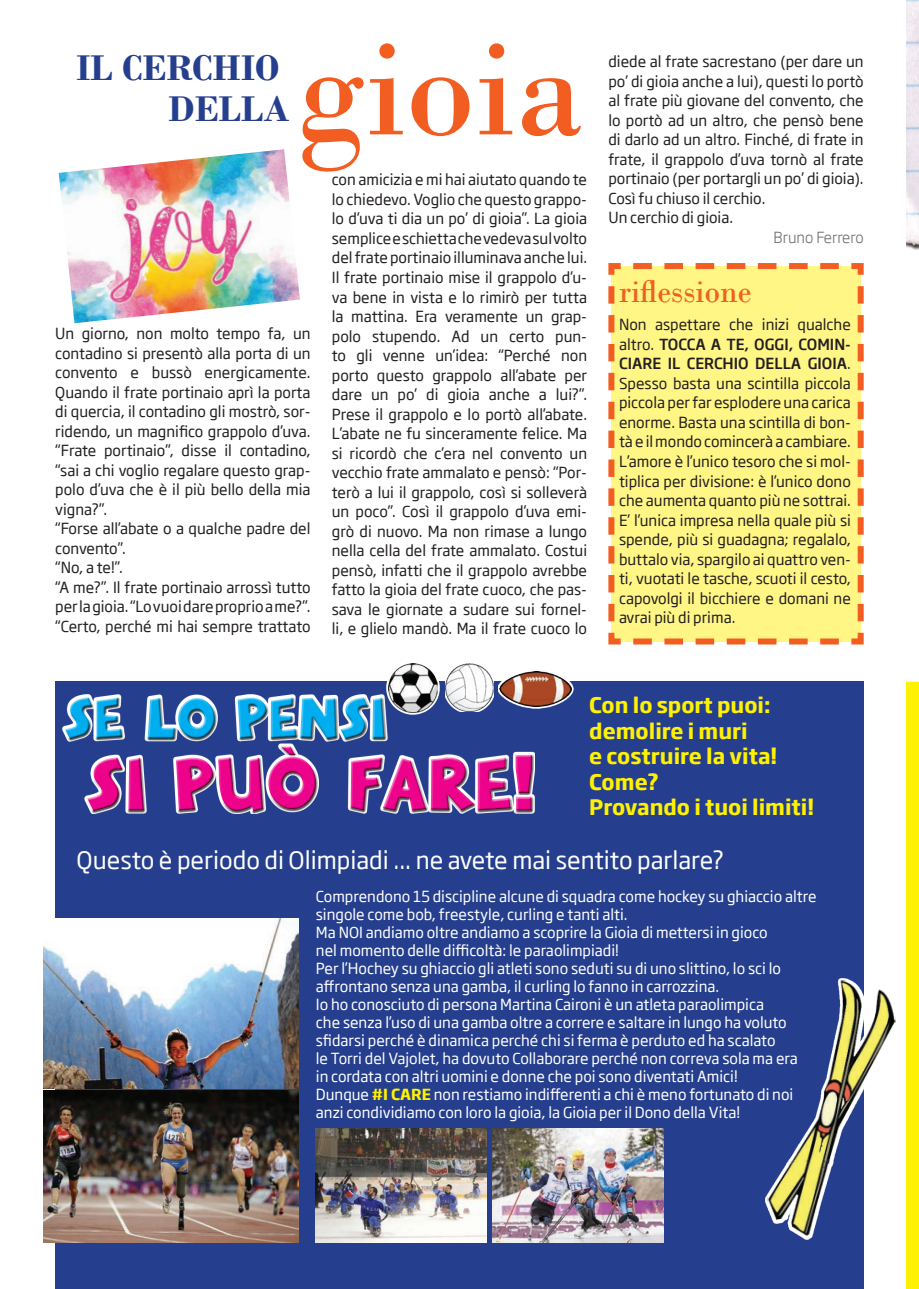
<style>
.page{position:relative;width:919px;height:1289px;background:#fff}
.page>*{position:absolute;margin:0;border:0;box-sizing:border-box;transform-origin:0 0}
.t1{font:143.85px "Bodoni";color:#f25e21}
.t2{font:67.5px "THE MINION Regular";color:#ed028c}
.t3{font:52.5px "THE MINION Regular";color:#00aeef}
.t4{font:700 37.5px/40.5px "Bodoni";color:#253f8e;text-align:right}
.t5{font:33px "Bodoni";color:#f25e21}
.t6{font:24px "Soho Gothic Std";color:#fff}
.t7{font:700 21px/25.5px "Soho Gothic Std";color:#fff101}
.t8{font:15px/19.5px "Soho Gothic Std";color:#231f20}
.t9{font:15px/18px "Soho Gothic Std";color:#fff}
.t10{font:300 15px "Soho Gothic Std";color:#6c6d70}
.s1{font-weight:500}
.s2{font-weight:700;color:#fff101}
</style>
<div class="page">
<div style="left:906px;top:681px;width:12px;height:607px;background:#fff101"></div>
<img style="left:906px;top:0;width:12px;height:250px">
<div style="left:55px;top:681px;width:808px;height:607px;background:#253f8e"></div>
<img style="left:765px;top:979px;width:131px;height:269px">
<svg style="left:386px;top:661px;width:54px;height:53px"></svg>
<img style="left:388px;top:663px;width:49px;height:31px">
<img style="left:445px;top:663px;width:48px;height:31px">
<svg style="left:498px;top:683px;width:75px;height:25px"></svg>
<img style="left:500px;top:671px;width:71px;height:35px">
<div style="left:64px;top:696px;width:470px;height:118px;background:#231f20;opacity:.75"></div>
<div style="left:608px;top:263px;width:256px;height:382px;background:#fff685"></div>
<img style="left:59px;top:149px;width:241px;height:174px">
<img style="left:44px;top:918px;width:255px;height:170px">
<img style="left:315px;top:1128px;width:171px;height:114px">
<img style="left:44px;top:1090px;width:255px;height:152px">
<img style="left:492px;top:1128px;width:171px;height:114px">
<h3 class="t4" style="left:77px;top:48px;width:214px">IL CERCHIO<br>DELLA</h3>
<h1 class="t1" style="left:295px;top:2px;width:291px">gioia</h1>
<p class="t8" style="left:55px;top:324px;width:257px">Un giorno, non molto tempo fa, un contadino si presentò alla porta di un convento e bussò energicamente.<br>Quando il frate portinaio aprì la porta di quercia, il contadino gli mostrò, sor&shy;ridendo, un magnifico grappolo d’uva. “Frate portinaio”, disse il contadino, “sai a chi voglio regalare questo grap&shy;polo d’uva che è il più bello della mia vigna?”.<br>“Forse all’abate o a qualche padre del convento”.<br>“No, a te!”.<br>“A me?”. Il frate portinaio arrossì tutto per la gioia. “Lo vuoi dare proprio a me?”. “Certo, perché mi hai sempre trattato</p>
<p class="t8" style="left:332px;top:170px;width:257px;text-align:justify">con amicizia e mi hai aiutato quando te lo chiedevo. Voglio che questo grappo&shy;lo d’uva ti dia un po’ di gioia”. La gioia semplice e schietta che vedeva sul volto del frate portinaio illuminava anche lui.<br>Il frate portinaio mise il grappolo d’u&shy;va bene in vista e lo rimirò per tutta la mattina. Era veramente un grap&shy;polo stupendo. Ad un certo pun&shy;to gli venne un’idea: “Perché non porto questo grappolo all’abate per dare un po’ di gioia anche a lui?”.<br>Prese il grappolo e lo portò all’abate.<br>L’abate ne fu sinceramente felice. Ma si ricordò che c’era nel convento un vecchio frate ammalato e pensò: “Por&shy;terò a lui il grappolo, così si solleverà un poco”. Così il grappolo d’uva emi&shy;grò di nuovo. Ma non rimase a lungo nella cella del frate ammalato. Costui pensò, infatti che il grappolo avrebbe fatto la gioia del frate cuoco, che pas&shy;sava le giornate a sudare sui fornel&shy;li, e glielo mandò. Ma il frate cuoco lo</p>
<p class="t8" style="left:608px;top:52px;width:257px">diede al frate sacrestano (per dare un po’ di gioia anche a lui), questi lo portò al frate più giovane del convento, che lo portò ad un altro, che pensò bene di darlo ad un altro. Finché, di frate in frate, il grappolo d’uva tornò al frate portinaio (per portargli un po’ di gioia).<br>Così fu chiuso il cerchio.<br>Un cerchio di gioia.</p>
<p class="t10" style="left:773px;top:228px;width:92px">Bruno Ferrero</p>
<h3 class="t5" style="left:619px;top:272px;width:134px">riflessione</h3>
<p class="t8" style="left:619px;top:315px;width:233px;text-align:justify">Non aspettare che inizi qualche altro. <span class="s1">TOCCA A TE, OGGI, COMIN-CIARE IL CERCHIO DELLA GIOIA</span>.<br>Spesso basta una scintilla piccola piccola per far esplodere una carica enorme. Basta una scintilla di bon&shy;tà e il mondo comincerà a cambiare.<br>L’amore è l’unico tesoro che si mol&shy;tiplica per divisione: è l’unico dono che aumenta quanto più ne sottrai.<br>E’ l’unica impresa nella quale più si spende, più si guadagna; regalalo, buttalo via, spargilo ai quattro ven&shy;ti, vuotati le tasche, scuoti il cesto, capovolgi il bicchiere e domani ne avrai più di prima.</p>
<h3 class="t7" style="left:589px;top:692px;width:226px">Con lo sport puoi: demolire i muri<br>e costruire la vita!<br>Come?<br>Provando i tuoi limiti!</h3>
<h3 class="t3" style="left:64px;top:690px;width:324px">SE LO PENSI</h3>
<h2 class="t2" style="left:86px;top:748px;width:481px">SI PUÒ FARE!</h2>
<h3 class="t6" style="left:77px;top:844px;width:649px">Questo è periodo di Olimpiadi ... ne avete mai sentito parlare?</h3>
<p class="t9" style="left:316px;top:887px;width:502px">Comprendono 15 discipline alcune di squadra come hockey su ghiaccio altre singole come bob, freestyle, curling e tanti alti.<br>Ma NOI andiamo oltre andiamo a scoprire la Gioia di mettersi in gioco<br>nel momento delle difficoltà: le paraolimpiadi!<br>Per l’Hochey su ghiaccio gli atleti sono seduti su di uno slittino, lo sci lo affrontano senza una gamba, il curling lo fanno in carrozzina.<br>Io ho conosciuto di persona Martina Caironi è un atleta paraolimpica<br>che senza l’uso di una gamba oltre a correre e saltare in lungo ha voluto sfidarsi perché è dinamica perché chi si ferma è perduto ed ha scalato<br>le Torri del Vajolet, ha dovuto Collaborare perché non correva sola ma era<br>in cordata con altri uomini e donne che poi sono diventati Amici!<br>Dunque <span class="s2">#I CARE</span> non restiamo indifferenti a chi è meno fortunato di noi anzi condividiamo con loro la gioia, la Gioia per il Dono della Vita!</p>
</div>
